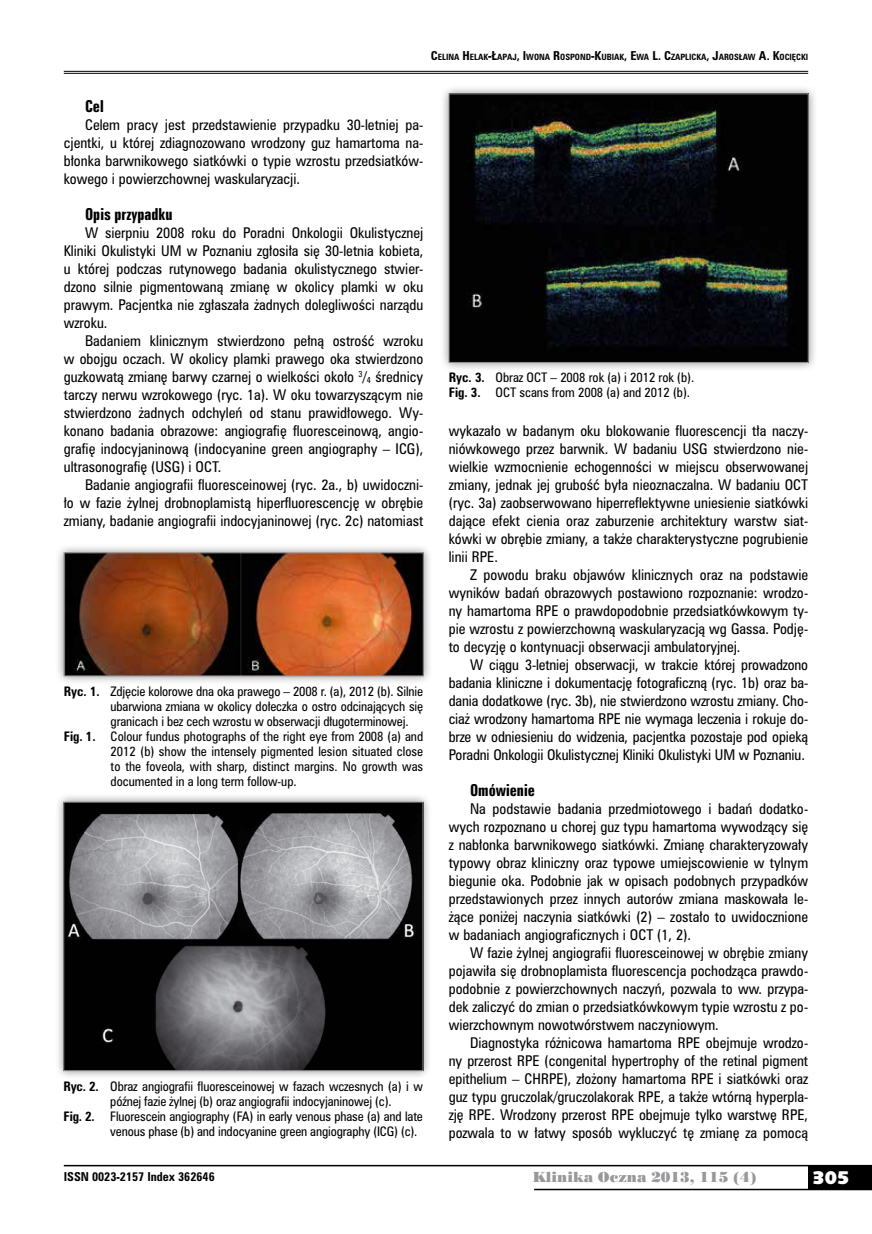
<style>
.page{position:relative;width:872px;height:1234px;background:#fff}
.page>*{position:absolute;margin:0;border:0;box-sizing:border-box;transform-origin:0 0}
.t1{font:18px "Humanst 531 U Blk PL";color:#fff}
.t2{font:15px "Zurich Bd X Cn PL";color:#000}
.t3{font:13.5px/18px "Zurich Cn PL";color:#000;text-align:justify}
.t4{font:13.5px "Poster Bodoni PL";color:#98989c}
.t5{font:12px/15px "Zurich Cn PL";letter-spacing:-.01em;color:#000}
.t6{font:700 12px "Zurich Cn PL";color:#000}
.t7{font:700 11.25px "Zurich Cn PL";color:#000}
.t8{font:700 7.8px "Zurich Cn PL";color:#000}
.s1{font-size:11.25px}
.s2{font-weight:700}
</style>
<div class="page">
<div style="left:808px;top:1165px;width:64px;height:24px;background:#000"></div>
<hr style="left:64px;top:1164px;width:808px;height:2px;background:#000">
<hr style="left:534px;top:1188px;width:338px;height:1px;background:#000">
<hr style="left:64px;top:71px;width:744px;height:1px;background:#000">
<hr style="left:64px;top:73px;width:744px;height:1px;background:#000">
<div style="left:55px;top:543px;width:377px;height:142px;background:#000;opacity:.45"></div>
<img style="left:66px;top:554px;width:355px;height:120px">
<div style="left:64px;top:552px;width:359px;height:124px;border:1px solid #98989c"></div>
<div style="left:54px;top:792px;width:378px;height:287px;background:#000;opacity:.45"></div>
<img style="left:65px;top:803px;width:356px;height:265px">
<div style="left:63px;top:801px;width:360px;height:269px;border:1px solid #98989c"></div>
<div style="left:440px;top:85px;width:377px;height:286px;background:#000;opacity:.45"></div>
<img style="left:451px;top:96px;width:355px;height:264px">
<p class="t8" style="left:431px;top:52px;width:379px"><span class="s1">C</span>ELINA <span class="s1">H</span>ELAK<span class="s1">-Ł</span>APAJ<span class="s1">, I</span>WONA <span class="s1">R</span>OSPOND<span class="s1">-K</span>UBIAK<span class="s1">, E</span>WA <span class="s1">L. C</span>ZAPLICKA<span class="s1">, J</span>AROSŁAW <span class="s1">A. K</span>OCIĘCKI</p>
<p class="t2" style="left:85px;top:96px;width:20px">Cel</p>
<p class="t3" style="left:64px;top:115px;width:361px;text-indent:21px">Celem pracy jest przedstawienie przypadku 30-letniej pa&shy;cjentki, u której zdiagnozowano wrodzony guz hamartoma na&shy;błonka barwnikowego siatkówki o typie wzrostu przedsiatków&shy;kowego i powierzchownej waskularyzacji.</p>
<p class="t2" style="left:85px;top:204px;width:89px">Opis przypadku</p>
<p class="t3" style="left:64px;top:223px;width:361px;text-indent:21px">W sierpniu 2008 roku do Poradni Onkologii Okulistycznej Kliniki Okulistyki UM w Poznaniu zgłosiła się 30-letnia kobieta, u której podczas rutynowego badania okulistycznego stwier&shy;dzono silnie pigmentowaną zmianę w okolicy plamki w oku prawym. Pacjentka nie zgłaszała żadnych dolegliwości narządu wzroku.</p>
<p class="t3" style="left:64px;top:331px;width:361px;text-indent:21px">Badaniem klinicznym stwierdzono pełną ostrość wzroku w obojgu oczach. W okolicy plamki prawego oka stwierdzono guzkowatą zmianę barwy czarnej o wielkości około <sup>3</sup>/<sub>4</sub> średnicy tarczy nerwu wzrokowego (ryc. 1a). W oku towarzyszącym nie stwierdzono żadnych odchyleń od stanu prawidłowego. Wy&shy;konano badania obrazowe: angiografię fluoresceinową, angio&shy;grafię indocyjaninową (indocyanine green angiography – ICG), ultrasonografię (USG) i OCT.</p>
<p class="t3" style="left:64px;top:475px;width:361px;text-indent:21px">Badanie angiografii fluoresceinowej (ryc. 2a., b) uwidoczni&shy;ło w fazie żylnej drobnoplamistą hiperfluorescencję w obrębie zmiany, badanie angiografii indocyjaninowej (ryc. 2c) natomiast</p>
<p class="t5" style="left:64px;top:683px;width:361px"><span class="s2">Ryc. 1.</span> Zdjęcie kolorowe dna oka prawego – 2008 r. (a), 2012 (b). Silnie</p>
<p class="t5" style="left:111px;top:698px;width:314px">ubarwiona zmiana w okolicy dołeczka o ostro odcinających się</p>
<p class="t5" style="left:111px;top:713px;width:299px">granicach i bez cech wzrostu w obserwacji długoterminowej.</p>
<p class="t5" style="left:64px;top:728px;width:361px"><span class="s2">Fig. 1.</span> Colour fundus photographs of the right eye from 2008 (a) and</p>
<p class="t5" style="left:111px;top:743px;width:314px">2012 (b) show the intensely pigmented lesion situated close</p>
<p class="t5" style="left:111px;top:758px;width:314px">to the foveola, with sharp, distinct margins. No growth was</p>
<p class="t5" style="left:111px;top:773px;width:188px">documented in a long term follow-up.</p>
<p class="t5" style="left:110px;top:1078px;width:314px;text-indent:-47px"><span class="s2">Ryc. 2.</span> Obraz angiografii fluoresceinowej w fazach wczesnych (a) i w późnej fazie żylnej (b) oraz angiografii indocyjaninowej (c).</p>
<p class="t6" style="left:63px;top:1107px;width:33px">Fig. 2.</p>
<p class="t5" style="left:110px;top:1108px;width:314px">Fluorescein angiography (FA) in early venous phase (a) and late venous phase (b) and indocyanine green angiography (ICG) (c).</p>
<p class="t5" style="left:449px;top:370px;width:247px"><span class="s2">Ryc. 3.</span> Obraz OCT – 2008 rok (a) i 2012 rok (b).<br><span class="s2">Fig. 3.</span> OCT scans from 2008 (a) and 2012 (b).</p>
<p class="t3" style="left:449px;top:421px;width:361px">wykazało w badanym oku blokowanie fluorescencji tła naczy&shy;niówkowego przez barwnik. W badaniu USG stwierdzono nie&shy;wielkie wzmocnienie echogenności w miejscu obserwowanej zmiany, jednak jej grubość była nieoznaczalna. W badaniu OCT (ryc. 3a) zaobserwowano hiperreflektywne uniesienie siatkówki dające efekt cienia oraz zaburzenie architektury warstw siat&shy;kówki w obrębie zmiany, a także charakterystyczne pogrubienie linii RPE.</p>
<p class="t3" style="left:449px;top:565px;width:361px;text-indent:21px">Z powodu braku objawów klinicznych oraz na podstawie wyników badań obrazowych postawiono rozpoznanie: wrodzo&shy;ny hamartoma RPE o prawdopodobnie przedsiatkówkowym ty&shy;pie wzrostu z powierzchowną waskularyzacją wg Gassa. Podję&shy;to decyzję o kontynuacji obserwacji ambulatoryjnej.</p>
<p class="t3" style="left:449px;top:655px;width:361px;text-indent:21px">W ciągu 3-letniej obserwacji, w trakcie której prowadzono badania kliniczne i dokumentację fotograficzną (ryc. 1b) oraz ba&shy;dania dodatkowe (ryc. 3b), nie stwierdzono wzrostu zmiany. Cho&shy;ciaż wrodzony hamartoma RPE nie wymaga leczenia i rokuje do&shy;brze w odniesieniu do widzenia, pacjentka pozostaje pod opieką Poradni Onkologii Okulistycznej Kliniki Okulistyki UM w Poznaniu.</p>
<p class="t2" style="left:470px;top:780px;width:66px">Omówienie</p>
<p class="t3" style="left:449px;top:799px;width:361px;text-indent:21px">Na podstawie badania przedmiotowego i badań dodatko&shy;wych rozpoznano u chorej guz typu hamartoma wywodzący się z nabłonka barwnikowego siatkówki. Zmianę charakteryzowały typowy obraz kliniczny oraz typowe umiejscowienie w tylnym biegunie oka. Podobnie jak w opisach podobnych przypadków przedstawionych przez innych autorów zmiana maskowała le&shy;żące poniżej naczynia siatkówki (2) – zostało to uwidocznione w badaniach angiograficznych i OCT (1, 2).</p>
<p class="t3" style="left:449px;top:943px;width:361px;text-indent:21px">W fazie żylnej angiografii fluoresceinowej w obrębie zmiany pojawiła się drobnoplamista fluorescencja pochodząca prawdo&shy;podobnie z powierzchownych naczyń, pozwala to ww. przypa&shy;dek zaliczyć do zmian o przedsiatkówkowym typie wzrostu z po&shy;wierzchownym nowotwórstwem naczyniowym.</p>
<p class="t3" style="left:449px;top:1033px;width:361px;text-indent:21px">Diagnostyka różnicowa hamartoma RPE obejmuje wrodzo&shy;ny przerost RPE (congenital hypertrophy of the retinal pigment epithelium – CHRPE), złożony hamartoma RPE i siatkówki oraz guz typu gruczolak/gruczolakorak RPE, a także wtórną hyperpla&shy;zję RPE. Wrodzony przerost RPE obejmuje tylko warstwę RPE, pozwala to w łatwy sposób wykluczyć tę zmianę za pomocą</p>
<p class="t7" style="left:64px;top:1168px;width:152px">ISSN 0023-2157 Index 362646</p>
<p class="t4" style="left:532px;top:1168px;width:225px">Klinika Oczna 2013, 115 (4)</p>
<h1 class="t1" style="left:812px;top:1165px;width:38px">305</h1>
</div>
